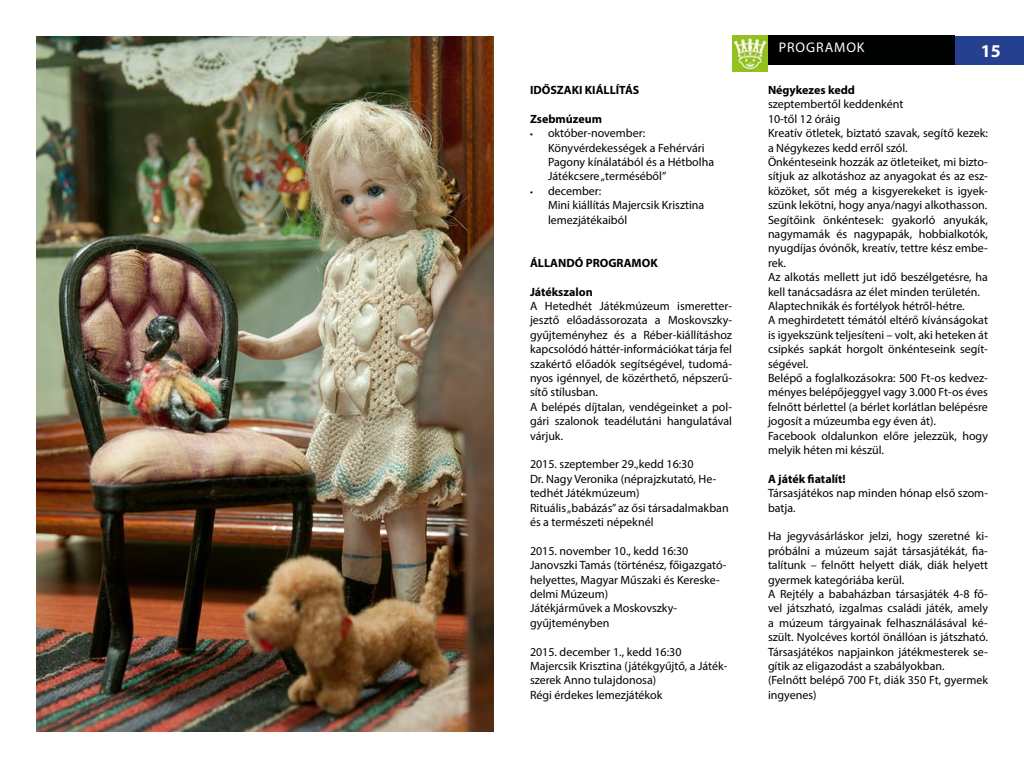
<style>
.page{position:relative;width:1024px;height:768px;background:#fff}
.page>*{position:absolute;margin:0;border:0;box-sizing:border-box;transform-origin:0 0}
.t1{font:700 18px "Myriad Pro";color:#fff}
.t2{font:14px "Myriad Pro";letter-spacing:.065em;color:#fff}
.t3{font:12px/14.4px "Myriad Pro";color:#000}
.t4{font:700 12px "Myriad Pro";color:#000}
.s1{font-size:10px}
</style>
<div class="page">
<div style="left:955px;top:36px;width:69px;height:28px;background:#25408f"></div>
<div style="left:768px;top:36px;width:187px;height:28px;background:#000101"></div>
<img style="left:732px;top:36px;width:36px;height:36px">
<img style="left:36px;top:36px;width:458px;height:696px">
<p class="t4" style="left:530px;top:82px;width:111px">IDŐSZAKI KIÁLLÍTÁS</p>
<p class="t4" style="left:530px;top:111px;width:74px">Zsebmúzeum</p>
<p class="t3" style="left:548px;top:126px;width:168px;text-indent:-18px"><span class="s1">•</span> október-november:<br>Könyvérdekességek a Fehérvári<br>Pagony kínálatából és a Hétbolha<br>Játékcsere „terméséből”</p>
<p class="t3" style="left:548px;top:183px;width:158px;text-indent:-18px"><span class="s1">•</span> december:<br>Mini kiállítás Majercsik Krisztina lemezjátékaiból</p>
<p class="t4" style="left:530px;top:255px;width:129px">ÁLLANDÓ PROGRAMOK</p>
<p class="t4" style="left:530px;top:284px;width:64px">Játékszalon</p>
<p class="t3" style="left:530px;top:299px;width:204px">A Hetedhét Játékmúzeum ismeretter&shy;jesztő előadássorozata a Moskovszky&shy;gyűjteményhez és a Réber-kiállításhoz kapcsolódó háttér-információkat tárja fel szakértő előadók segítségével, tudomá&shy;nyos igénnyel, de közérthető, népszerű&shy;sítő stílusban.<br>A belépés díjtalan, vendégeinket a pol&shy;gári szalonok teadélutáni hangulatával várjuk.</p>
<p class="t3" style="left:530px;top:457px;width:200px">2015. szeptember 29.,kedd 16:30<br>Dr. Nagy Veronika (néprajzkutató, He&shy;tedhét Játékmúzeum)<br>Rituális „babázás” az ősi társadalmakban és a természeti népeknél</p>
<p class="t3" style="left:530px;top:543px;width:198px">2015. november 10., kedd 16:30<br>Janovszki Tamás (történész, főigazgató&shy;helyettes, Magyar Műszaki és Kereske&shy;delmi Múzeum)<br>Játékjárművek a Moskovszky&shy;gyűjteményben</p>
<p class="t3" style="left:530px;top:644px;width:199px">2015. december 1., kedd 16:30<br>Majercsik Krisztina (játékgyűjtő, a Játék&shy;szerek Anno tulajdonosa)<br>Régi érdekes lemezjátékok</p>
<p class="t2" style="left:779px;top:39px;width:87px">PROGRAMOK</p>
<h1 class="t1" style="left:981px;top:39px;width:21px">15</h1>
<p class="t4" style="left:768px;top:82px;width:89px">Négykezes kedd</p>
<p class="t3" style="left:768px;top:97px;width:222px">szeptembertől keddenként<br>10-től 12 óráig<br>Kreatív ötletek, biztató szavak, segítő kezek: a Négykezes kedd erről szól.<br>Önkénteseink hozzák az ötleteiket, mi bizto&shy;sítjuk az alkotáshoz az anyagokat és az esz&shy;közöket, sőt még a kisgyerekeket is igyek&shy;szünk lekötni, hogy anya/nagyi alkothasson.<br>Segítőink önkéntesek: gyakorló anyukák, nagymamák és nagypapák, hobbialkotók, nyugdíjas óvónők, kreatív, tettre kész embe&shy;rek.<br>Az alkotás mellett jut idő beszélgetésre, ha kell tanácsadásra az élet minden területén.<br>Alaptechnikák és fortélyok hétről-hétre.<br>A meghirdetett témától eltérő kívánságokat is igyekszünk teljesíteni – volt, aki heteken át csipkés sapkát horgolt önkénteseink segít&shy;ségével.<br>Belépő a foglalkozásokra: 500 Ft-os kedvez&shy;ményes belépőjeggyel vagy 3.000 Ft-os éves felnőtt bérlettel (a bérlet korlátlan belépésre jogosít a múzeumba egy éven át).<br>Facebook oldalunkon előre jelezzük, hogy melyik héten mi készül.</p>
<p class="t4" style="left:768px;top:471px;width:79px">A játék fiatalít!</p>
<p class="t3" style="left:768px;top:486px;width:222px">Társasjátékos nap minden hónap első szom&shy;batja.</p>
<p class="t3" style="left:768px;top:529px;width:222px">Ha jegyvásárláskor jelzi, hogy szeretné ki&shy;próbálni a múzeum saját társasjátékát, fia&shy;talítunk – felnőtt helyett diák, diák helyett gyermek kategóriába kerül.<br>A Rejtély a babaházban társasjáték 4-8 fő&shy;vel játszható, izgalmas családi játék, amely a múzeum tárgyainak felhasználásával ké&shy;szült. Nyolcéves kortól önállóan is játszható.<br>Társasjátékos napjainkon játékmesterek se&shy;gítik az eligazodást a szabályokban.<br>(Felnőtt belépő 700 Ft, diák 350 Ft, gyermek ingyenes)</p>
</div>
